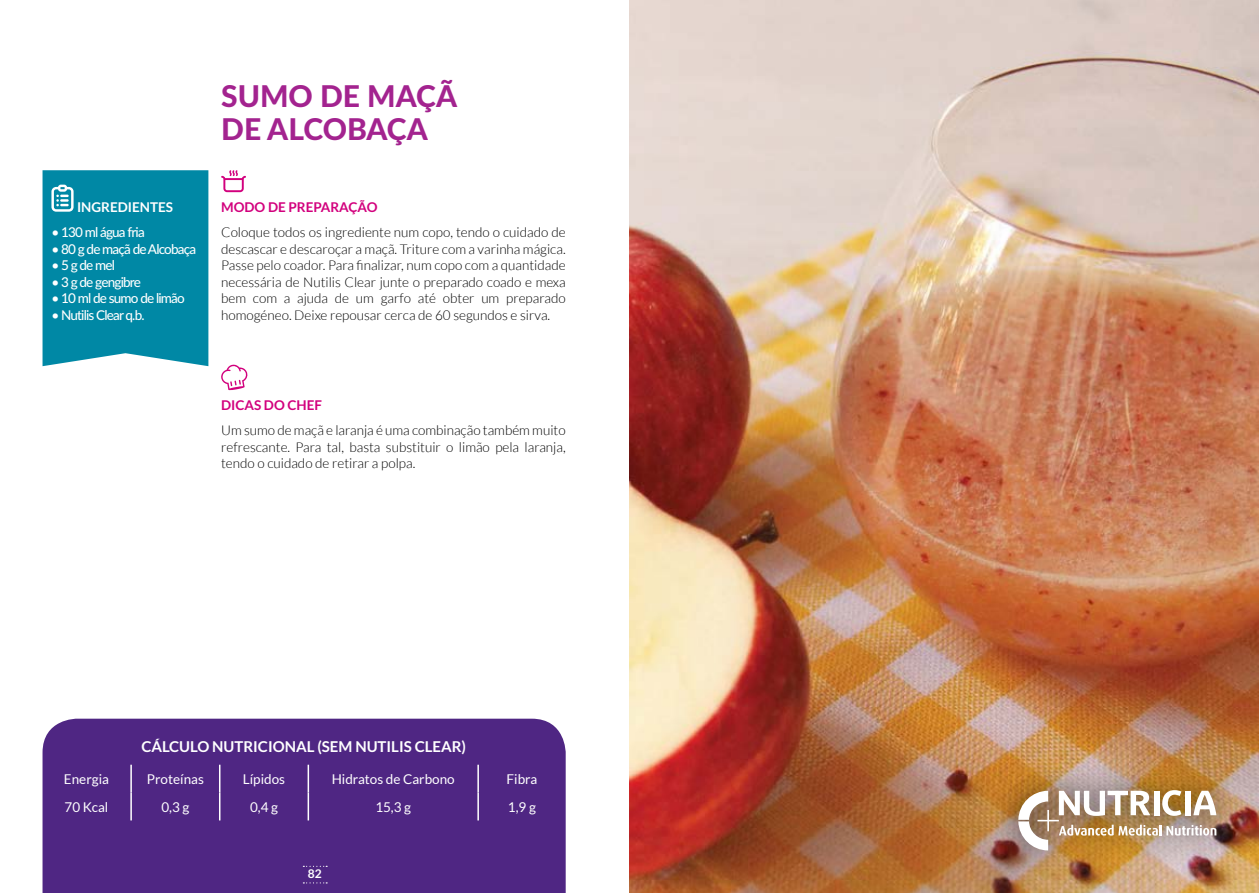
<style>
.page{position:relative;width:1259px;height:893px;background:#fff}
.page>*{position:absolute;margin:0;border:0;box-sizing:border-box;transform-origin:0 0}
.t1{font:800 30px/33px "Lato";color:#a3238f}
.t2{font:700 15px "Lato";color:#fff}
.t3{font:300 13.5px/16.5px "Lato";color:#000;text-align:justify}
.t4{font:500 13.5px "Lato";letter-spacing:-.06em;color:#fff}
.t5{font:13.5px "Lato";color:#fff}
.t6{font:700 13.5px "Lato";color:#d2007d}
.t7{font:700 13.5px "Lato";color:#fff}
.t8{font:700 12px "Lato";color:#fff}
</style>
<div class="page">
<img style="left:629px;top:0;width:630px;height:893px">
<div style="left:991px;top:762px;width:251px;height:115px;background:#000;opacity:.86"></div>
<img style="left:1018px;top:790px;width:198px;height:60px">
<div style="left:43px;top:719px;width:523px;height:174px;background:#4f2683"></div>
<hr style="left:130px;top:765px;width:2px;height:28px;background:#fff">
<hr style="left:307px;top:765px;width:2px;height:28px;background:#fff">
<hr style="left:477px;top:765px;width:2px;height:28px;background:#fff">
<hr style="left:130px;top:793px;width:2px;height:27px;background:#fff">
<svg style="left:219px;top:765px;width:1px;height:55px"></svg>
<hr style="left:307px;top:793px;width:2px;height:27px;background:#fff">
<hr style="left:477px;top:793px;width:2px;height:27px;background:#fff">
<svg style="left:221px;top:364px;width:27px;height:26px"></svg>
<svg style="left:221px;top:170px;width:25px;height:22px"></svg>
<div style="left:43px;top:170px;width:165px;height:196px;background:#0088a5"></div>
<svg style="left:303px;top:882px;width:24px;height:1px"></svg>
<svg style="left:303px;top:866px;width:24px;height:1px"></svg>
<p class="t7" style="left:77px;top:199px;width:98px">INGREDI ENTES</p>
<p class="t4" style="left:51px;top:223px;width:95px">• 130 ml água fria</p>
<p class="t4" style="left:51px;top:239px;width:146px">• 80 g de maçã de Alcobaça</p>
<p class="t4" style="left:51px;top:256px;width:65px">• 5 g de mel</p>
<p class="t4" style="left:51px;top:272px;width:91px">• 3 g de gengibre</p>
<p class="t4" style="left:51px;top:289px;width:135px">• 10 ml de sumo de limão</p>
<p class="t4" style="left:51px;top:305px;width:95px">• Nutilis Clear q.b.</p>
<h1 class="t1" style="left:221px;top:79px;width:237px">SUMO DE MAÇÃ<br>DE ALCO BAÇA</h1>
<p class="t6" style="left:221px;top:199px;width:158px">MODO DE PREPARAÇÃO</p>
<p class="t3" style="left:221px;top:224px;width:346px">Coloque todos os ingrediente num copo, tendo o cuidado de descascar e descaroçar a maçã. Triture com a varinha mágica.<br>Passe pelo coador. Para finalizar, num copo com a quantidade necessária de Nutilis Clear junte o preparado coado e mexa bem com a ajuda de um garfo até obter um preparado homogéneo. Deixe repousar cerca de 60 segundos e sirva.</p>
<p class="t6" style="left:221px;top:397px;width:102px">DICAS DO CHEF</p>
<p class="t3" style="left:221px;top:422px;width:346px">Um sumo de maçã e laranja é uma combinação também muito refrescante. Para tal, basta substituir o limão pela laranja, tendo o cuidado de retirar a polpa.</p>
<p class="t2" style="left:141px;top:738px;width:326px">CÁLCULO NUTRICIONAL (SEM NUTI LIS CLEAR)</p>
<p class="t5" style="left:64px;top:772px;width:47px">Energia</p>
<p class="t5" style="left:147px;top:772px;width:58px">Proteínas</p>
<p class="t5" style="left:243px;top:772px;width:44px">Lípidos</p>
<p class="t5" style="left:332px;top:772px;width:125px">Hidratos de Carbono</p>
<p class="t5" style="left:506px;top:772px;width:32px">Fibra</p>
<p class="t5" style="left:65px;top:799px;width:45px">70 Kcal</p>
<p class="t5" style="left:161px;top:799px;width:30px">0,3 g</p>
<p class="t5" style="left:250px;top:799px;width:30px">0,4 g</p>
<p class="t5" style="left:375px;top:799px;width:37px">15,3 g</p>
<p class="t5" style="left:508px;top:799px;width:30px">1,9 g</p>
<p class="t8" style="left:308px;top:867px;width:15px">82</p>
</div>
